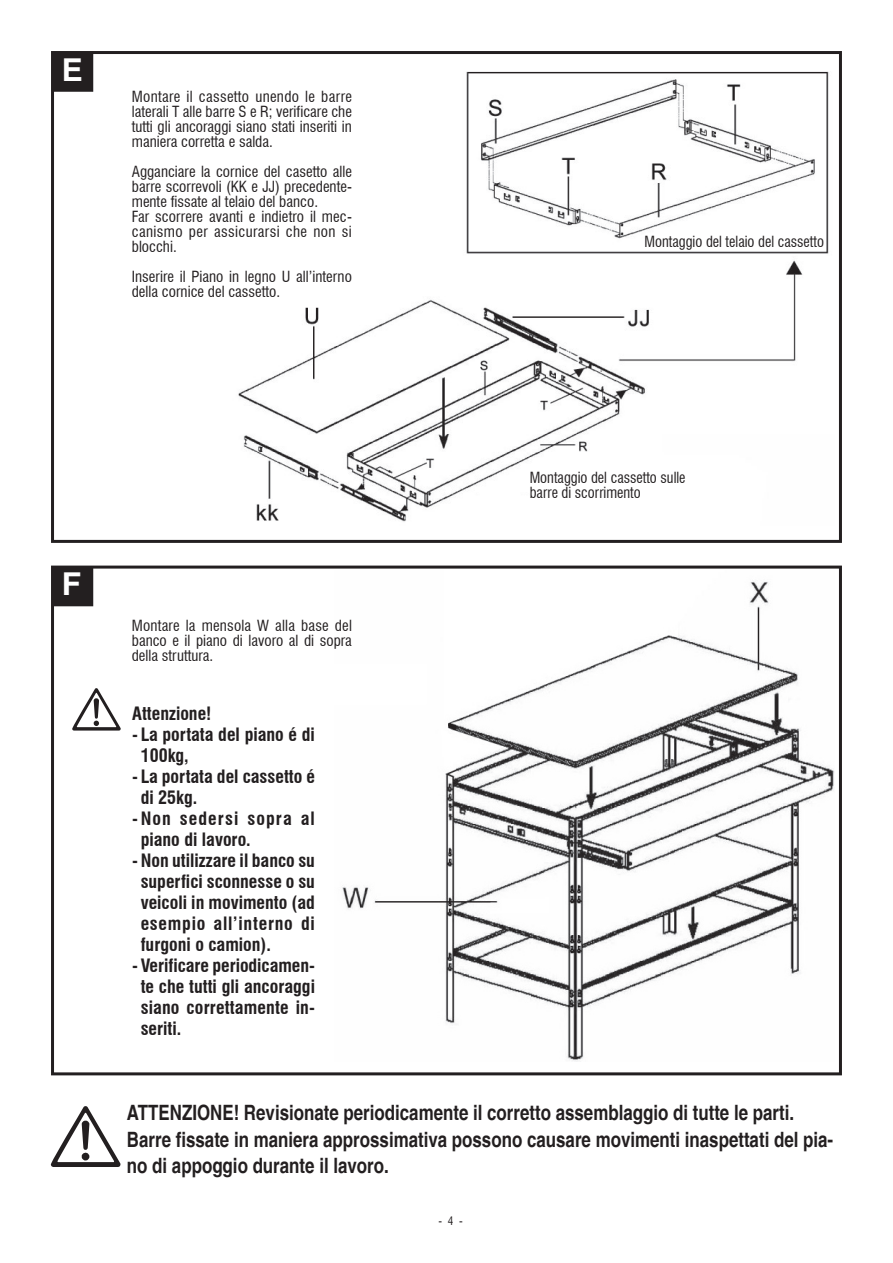
<style>
.page{position:relative;width:893px;height:1263px;background:#fff}
.page>*{position:absolute;margin:0;border:0;box-sizing:border-box;transform-origin:0 0}
.t1{font:700 31.5px "Switzerland";color:#fff}
.t2{font:700 21.15px/26.7px "Switzerland";color:#231f20;scale:.8 1}
.t3{font:700 condensed 18px/21px "Swiss 721 BT";color:#231f20}
.t4{font:700 condensed 18px "Swiss 721 BT";letter-spacing:.04em;color:#231f20}
.t5{font:700 condensed 18px "Swiss 721 BT";letter-spacing:.06em;color:#231f20}
.t6{font:condensed 15px/15px "Swiss 721 BT";color:#231f20;text-align:justify}
.t7{font:condensed 15px/15px "Swiss 721 BT";color:#231f20;scale:.96 1}
.t8{font:condensed 11.25px "Swiss 721 BT";color:#231f20}
</style>
<div class="page">
<svg style="left:51px;top:1106px;width:69px;height:61px"></svg>
<div style="left:51px;top:51px;width:791px;height:492px;border:3px solid #231f20"></div>
<div style="left:54px;top:52px;width:39px;height:39px;background:#231f20"></div>
<div style="left:53px;top:52px;width:40px;height:40px;border:1px solid #231f20"></div>
<img style="left:238px;top:71px;width:591px;height:451px">
<img style="left:342px;top:581px;width:492px;height:481px">
<div style="left:51px;top:566px;width:791px;height:509px;border:3px solid #231f20"></div>
<div style="left:54px;top:567px;width:39px;height:39px;background:#231f20"></div>
<div style="left:53px;top:566px;width:40px;height:40px;border:1px solid #231f20"></div>
<svg style="left:72px;top:688px;width:49px;height:42px"></svg>
<h1 class="t1" style="left:62px;top:50px;width:23px">E</h1>
<p class="t6" style="left:132px;top:89px;width:222px">Montare il cassetto unendo le barre laterali T alle barre S e R; verificare che tutti gli ancoraggi siano stati inseriti in maniera corretta e salda.</p>
<p class="t6" style="left:132px;top:164px;width:222px;text-align:left">Agganciare la cornice del casetto alle barre scorrevoli (KK e JJ) precedente&shy;mente fissate al telaio del banco.<br>Far scorrere avanti e indietro il mec&shy;canismo per assicurarsi che non si blocchi.</p>
<p class="t6" style="left:132px;top:269px;width:222px">Inserire il Piano in legno U all’interno della cornice del cassetto.</p>
<p class="t7" style="left:645px;top:234px;width:188px">Montaggio del telaio del cassetto</p>
<h1 class="t1" style="left:62px;top:565px;width:21px">F</h1>
<p class="t6" style="left:132px;top:618px;width:222px">Montare la mensola W alla base del banco e il piano di lavoro al di sopra della struttura.</p>
<p class="t3" style="left:132px;top:702px;width:81px">Attenzione!</p>
<p class="t3" style="left:141px;top:723px;width:176px;text-indent:-8px">- La portata del piano é di<br>100kg,</p>
<p class="t3" style="left:132px;top:765px;width:184px">- La portata del cassetto é</p>
<p class="t3" style="left:141px;top:786px;width:58px">di 25kg.</p>
<p class="t5" style="left:132px;top:807px;width:184px">-Non sedersi sopra al</p>
<p class="t3" style="left:141px;top:829px;width:112px">piano di lavoro.</p>
<p class="t3" style="left:132px;top:850px;width:184px">-Non utilizzare il banco su</p>
<p class="t3" style="left:141px;top:871px;width:176px">superfici sconnesse o su</p>
<p class="t3" style="left:141px;top:892px;width:176px">veicoli in movimento (ad</p>
<p class="t4" style="left:141px;top:912px;width:176px">esempio all’interno di</p>
<p class="t3" style="left:141px;top:934px;width:132px">furgoni o camion).</p>
<p class="t3" style="left:141px;top:955px;width:176px;text-align:justify;text-indent:-8px">- Verificare periodicamen&shy;te che tutti gli ancoraggi siano correttamente in&shy;seriti.</p>
<p class="t7" style="left:530px;top:470px;width:164px">Montaggio del cassetto sulle barre di scorrimento</p>
<h2 class="t2" style="left:127px;top:1099px;width:884px">ATTENZIONE! Revisionate periodicamente il corretto assemblaggio di tutte le parti.<br>Barre fissate in maniera approssimativa possono causare movimenti inaspettati del pia&shy;no di appoggio durante il lavoro.</h2>
<p class="t8" style="left:439px;top:1214px;width:26px">- 4 -</p>
</div>
